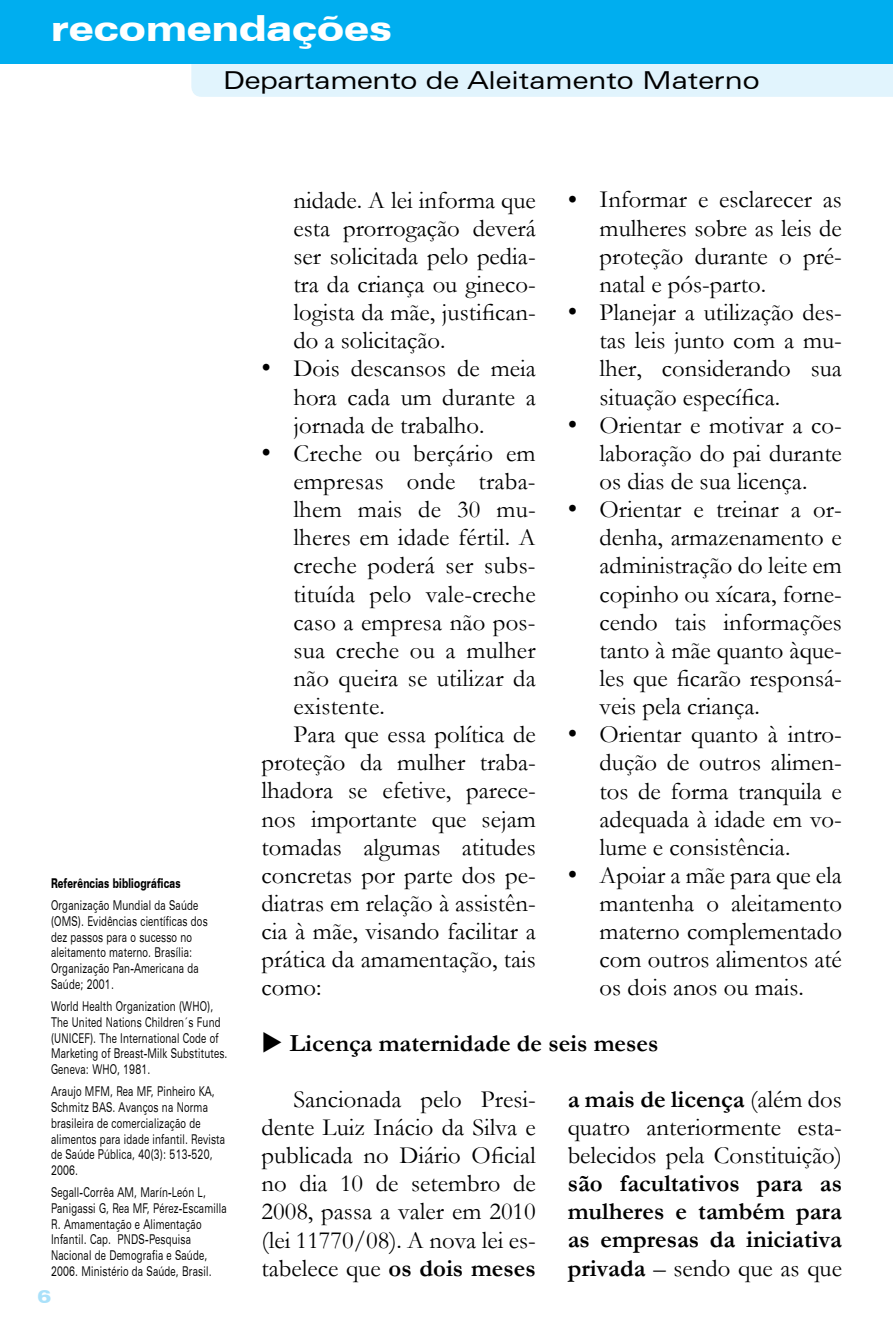
<style>
.page{position:relative;width:893px;height:1340px;background:#fff}
.page>*{position:absolute;margin:0;border:0;box-sizing:border-box;transform-origin:0 0}
.t1{font:900 expanded 36px "Zurich BT";color:#fff}
.t2{font:24.75px/28.1px "Garamond";color:#000;text-align:justify}
.t3{font:700 24.75px/28.1px "Garamond";color:#000;text-align:justify}
.t4{font:expanded 24.75px "Zurich BT";color:#000}
.t5{font:900 expanded 18px "Zurich BT";color:#aae1fa}
.t6{font:expanded 13.5px/15.8px "Zurich BT";letter-spacing:.025em;color:#000;scale:.6 1}
.t7{font:900 expanded 13.5px "Zurich BT";letter-spacing:.025em;color:#000;scale:.6 1}
.s1{font-family:"Times New Roman";font-size:27px}
.s2{font-weight:700}
.s3{font-weight:400}
</style>
<div class="page">
<div style="left:191px;top:64px;width:702px;height:33px;background:#e1f4fd"></div>
<div style="left:0;top:0;width:893px;height:64px;background:#00aeef"></div>
<h1 class="t1" style="left:51px;top:7px;width:342px">recomendações</h1>
<p class="t4" style="left:223px;top:66px;width:538px">Departamento de Aleitamento Materno</p>
<p class="t7" style="left:51px;top:875px;width:218px">Referências bibliográficas</p>
<p class="t6" style="left:51px;top:897px;width:263px">Organização Mundial da Saúde (OMS). Evidências científicas dos dez passos para o sucesso no aleitamento materno. Brasília:<br>Organização Pan-Americana da<br>Saúde; 2001.</p>
<p class="t6" style="left:51px;top:998px;width:296px">World Health Organization (WHO), The United Nations Children´s Fund (UNICEF). The International Code of Marketing of Breast-Milk Substitutes.<br>Geneva: WHO, 1981.</p>
<p class="t6" style="left:51px;top:1083px;width:292px">Araujo MFM, Rea MF, Pinheiro KA,<br>Schmitz BAS. Avanços na Norma brasileira de comercialização de alimentos para idade infantil. Revista de Saúde Pública, 40(3): 513-520,<br>2006.</p>
<p class="t6" style="left:51px;top:1184px;width:294px">Segall-Corrêa AM, Marín-León L, Panigassi G, Rea MF, Pérez-Escamilla R. Amamentação e Alimentação Infantil. Cap. PNDS-Pesquisa Nacional de Demografia e Saúde, 2006. Ministério da Saúde, Brasil.</p>
<p class="t5" style="left:37px;top:1285px;width:15px">6</p>
<p class="t2" style="left:293px;top:185px;width:244px">nidade. A lei informa que esta prorrogação deverá ser solicitada pelo pedia&shy;tra da criança ou gineco&shy;logista da mãe, justifican&shy;do a solicitação.</p>
<p class="t2" style="left:293px;top:354px;width:244px;text-indent:-32px"><span class="s1">•</span> Dois descansos de meia hora cada um durante a jornada de trabalho.</p>
<p class="t2" style="left:261px;top:438px;width:276px"><span class="s1">•</span> Creche ou berçário em</p>
<p class="t2" style="left:293px;top:466px;width:244px">empresas onde traba-</p>
<p class="t2" style="left:293px;top:494px;width:244px">lhem mais de 30 mu-</p>
<p class="t2" style="left:293px;top:523px;width:244px">lheres em idade fértil. A</p>
<p class="t2" style="left:293px;top:551px;width:244px">creche poderá ser subs-</p>
<p class="t2" style="left:293px;top:579px;width:244px">tituída pelo vale-creche</p>
<p class="t2" style="left:293px;top:607px;width:244px">caso a empresa não pos-</p>
<p class="t2" style="left:293px;top:635px;width:244px">sua creche ou a mulher</p>
<p class="t2" style="left:293px;top:663px;width:244px">não queira se utilizar da</p>
<p class="t2" style="left:293px;top:691px;width:93px">existente.</p>
<p class="t2" style="left:293px;top:719px;width:244px">Para que essa política de</p>
<p class="t2" style="left:262px;top:747px;width:276px">proteção da mulher traba-</p>
<p class="t2" style="left:262px;top:776px;width:276px">lhadora se efetive, parece-</p>
<p class="t2" style="left:262px;top:804px;width:276px">nos importante que sejam</p>
<p class="t2" style="left:262px;top:832px;width:276px">tomadas algumas atitudes</p>
<p class="t2" style="left:262px;top:860px;width:276px">concretas por parte dos pe-</p>
<p class="t2" style="left:262px;top:888px;width:276px">diatras em relação à assistên-</p>
<p class="t2" style="left:262px;top:916px;width:276px">cia à mãe, visando facilitar a</p>
<p class="t2" style="left:262px;top:944px;width:276px">prática da amamentação, tais</p>
<p class="t2" style="left:262px;top:972px;width:62px">como:</p>
<p class="t2" style="left:600px;top:185px;width:244px;text-indent:-32px"><span class="s1">•</span> Informar e esclarecer as mulheres sobre as leis de proteção durante o pré&shy;natal e pós-parto.</p>
<p class="t2" style="left:600px;top:298px;width:244px;text-indent:-32px"><span class="s1">•</span> Planejar a utilização des&shy;tas leis junto com a mu&shy;lher, considerando sua situação específica.</p>
<p class="t2" style="left:600px;top:410px;width:244px;text-indent:-32px"><span class="s1">•</span> Orientar e motivar a co&shy;laboração do pai durante os dias de sua licença.</p>
<p class="t2" style="left:600px;top:494px;width:244px;text-indent:-32px"><span class="s1">•</span> Orientar e treinar a or&shy;denha, armazenamento e administração do leite em copinho ou xícara, forne&shy;cendo tais informações tanto à mãe quanto àque&shy;les que ficarão responsá&shy;veis pela criança.</p>
<p class="t2" style="left:600px;top:719px;width:244px;text-indent:-32px"><span class="s1">•</span> Orientar quanto à intro&shy;dução de outros alimen&shy;tos de forma tranquila e adequada à idade em vo&shy;lume e consistência.</p>
<p class="t2" style="left:600px;top:860px;width:244px;text-indent:-32px"><span class="s1">•</span> Apoiar a mãe para que ela mantenha o aleitamento materno complementado com outros alimentos até os dois anos ou mais.</p>
<p class="t3" style="left:261px;top:1029px;width:398px">◆ Licença maternidade de seis meses</p>
<p class="t2" style="left:261px;top:1084px;width:276px;text-indent:32px">Sancionada pelo Presi&shy;dente Luiz Inácio da Silva e publicada no Diário Oficial no dia 10 de setembro de 2008, passa a valer em 2010 (lei 11770/08). A nova lei es&shy;tabelece que <span class="s2">os dois meses</span></p>
<p class="t2" style="left:568px;top:1084px;width:276px"><span class="s2">a mais de licença</span> (além dos quatro anteriormente esta&shy;belecidos pela Constituição)</p>
<p class="t3" style="left:568px;top:1169px;width:276px">são facultativos para as mulheres e também para as empresas da iniciativa privada <span class="s3">– sendo que as que</span></p>
</div>
